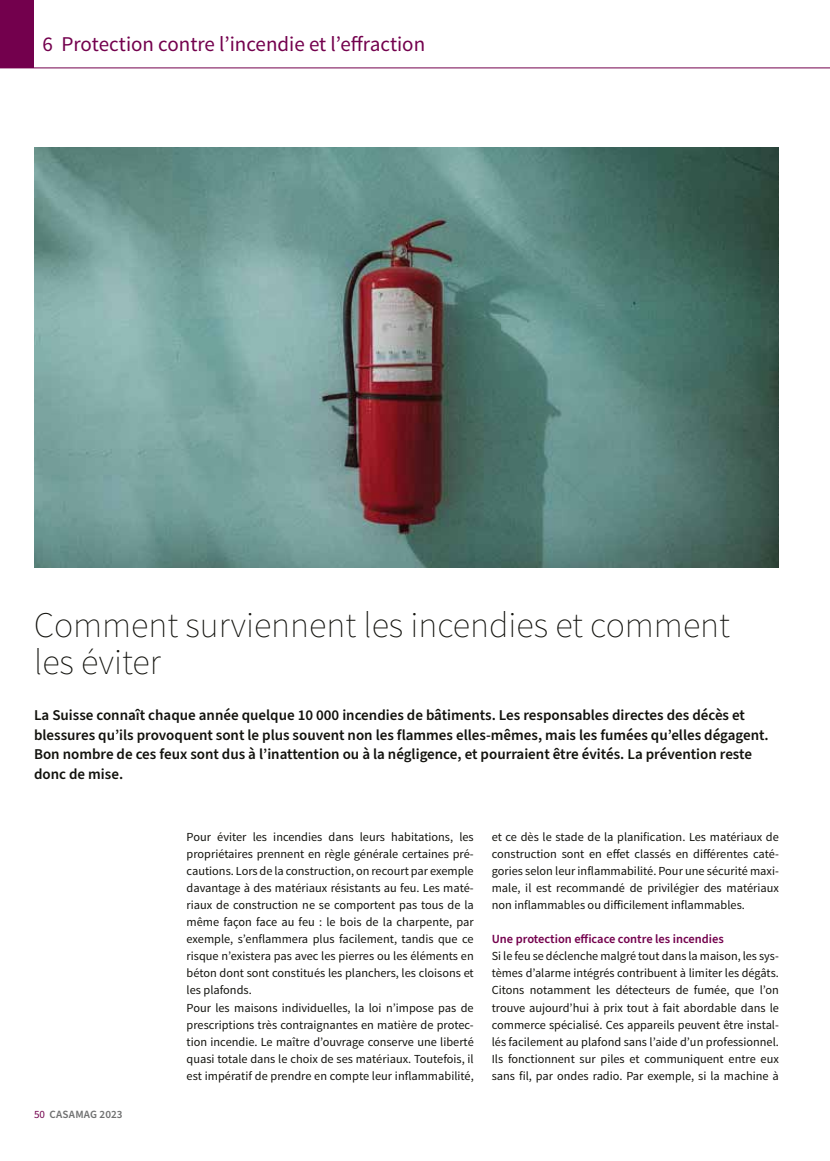
<style>
.page{position:relative;width:830px;height:1161px;background:#fff}
.page>*{position:absolute;margin:0;border:0;box-sizing:border-box;transform-origin:0 0}
.t1{font:200 36px/37.5px "Source Sans Pro";color:#12120d}
.t2{font:21px "Source Sans Pro";color:#73004d}
.t3{font:600 15px/19.5px "Source Sans Pro";color:#12120d}
.t4{font:600 12.45px "Source Sans Pro";color:#73004d}
.t5{font:12.3px/17.1px "Source Sans Pro";color:#12120d;text-align:justify}
.t6{font:600 11.1px "Source Sans Pro";letter-spacing:.02em;color:#6f7070}
.s1{font-weight:400;color:#73004d}
</style>
<div class="page">
<div style="left:0;top:0;width:34px;height:68px;background:#73004d"></div>
<hr style="left:0;top:68px;width:829px;height:1px;background:#73004d">
<img style="left:34px;top:148px;width:744px;height:419px">
<h2 class="t2" style="left:43px;top:31px;width:384px">6 Protection contre l’incendie et l’effraction</h2>
<h1 class="t1" style="left:34px;top:606px;width:697px">Comment surviennent les incendies et comment les éviter</h1>
<p class="t3" style="left:34px;top:706px;width:735px">La Suisse connaît chaque année quelque 10 000 incendies de bâtiments. Les responsables directes des décès et blessures qu’ils provoquent sont le plus souvent non les flammes elles-mêmes, mais les fumées qu’elles dégagent.<br>Bon nombre de ces feux sont dus à l’inattention ou à la négligence, et pourraient être évités. La prévention reste donc de mise.</p>
<p class="t6" style="left:34px;top:1107px;width:90px"><span class="s1">50</span> CASAMAG 2023</p>
<p class="t5" style="left:186px;top:828px;width:288px;text-align:left">Pour éviter les incendies dans leurs habitations, les propriétaires prennent en règle générale certaines pré&shy;cautions. Lors de la construction, on recourt par exemple davantage à des matériaux résistants au feu. Les maté&shy;riaux de construction ne se comportent pas tous de la même façon face au feu : le bois de la charpente, par exemple, s’enflammera plus facilement, tandis que ce risque n’existera pas avec les pierres ou les éléments en béton dont sont constitués les planchers, les cloisons et les plafonds.<br>Pour les maisons individuelles, la loi n’impose pas de prescriptions très contraignantes en matière de protec&shy;tion incendie. Le maître d’ouvrage conserve une liberté quasi totale dans le choix de ses matériaux. Toutefois, il est impératif de prendre en compte leur inflammabilité,</p>
<p class="t5" style="left:491px;top:828px;width:288px">et ce dès le stade de la planification. Les matériaux de construction sont en effet classés en différentes caté&shy;gories selon leur inflammabilité. Pour une sécurité maxi&shy;male, il est recommandé de privilégier des matériaux non inflammables ou difficilement inflammables.</p>
<p class="t4" style="left:491px;top:931px;width:233px">Une protection efficace contre les incendies</p>
<p class="t5" style="left:491px;top:948px;width:288px">Si le feu se déclenche malgré tout dans la maison, les sys&shy;tèmes d’alarme intégrés contribuent à limiter les dégâts.<br>Citons notamment les détecteurs de fumée, que l’on trouve aujourd’hui à prix tout à fait abordable dans le commerce spécialisé. Ces appareils peuvent être instal&shy;lés facilement au plafond sans l’aide d’un professionnel.<br>Ils fonctionnent sur piles et communiquent entre eux sans fil, par ondes radio. Par exemple, si la machine à</p>
</div>
